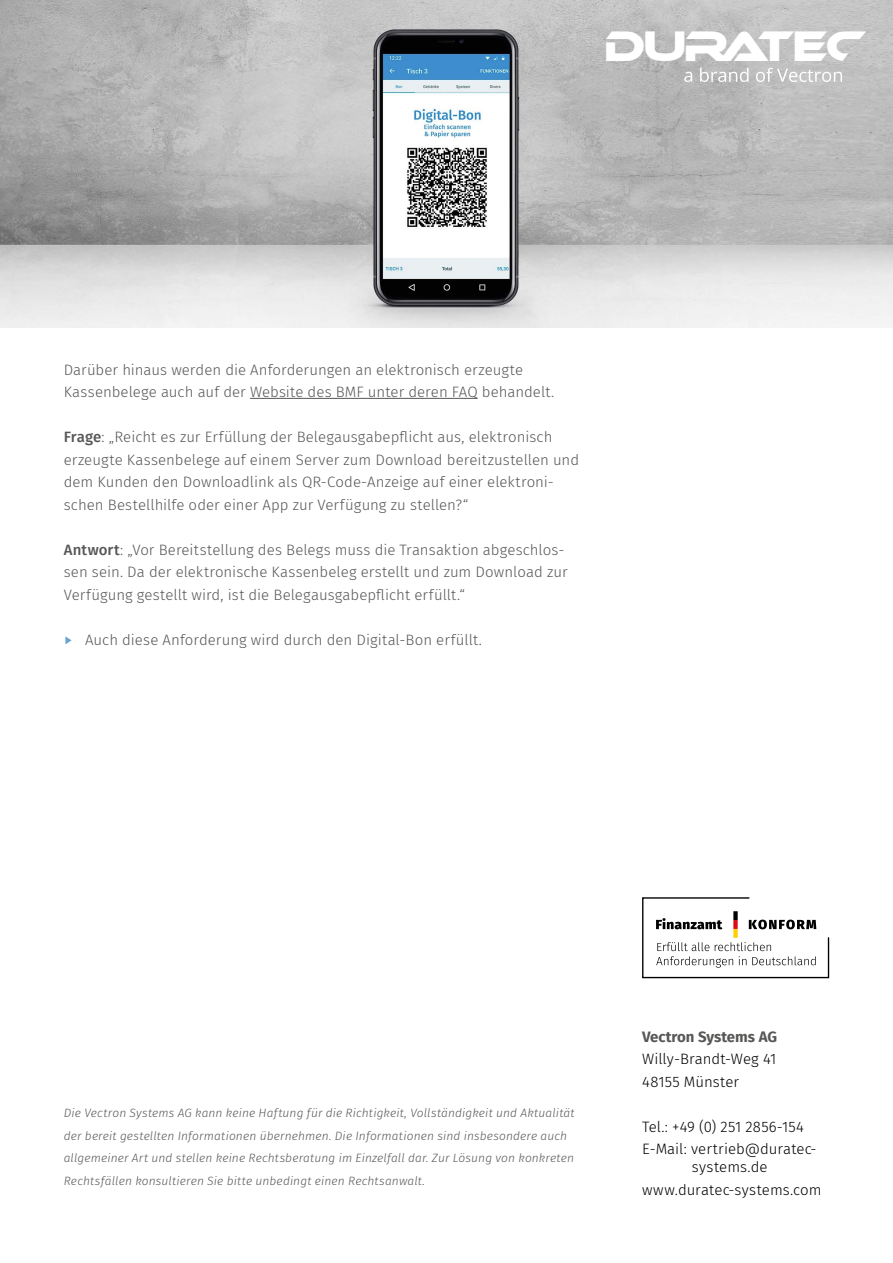
<style>
.page{position:relative;width:893px;height:1263px;background:#fff}
.page>*{position:absolute;margin:0;border:0;box-sizing:border-box;transform-origin:0 0}
.t1{font:44.25px "Duratec";color:#fff}
.t2{font:300 15px/22.5px "Fira Sans";color:#575756}
.t3{font:300 15px/22.5px "Fira Sans";letter-spacing:.005em;color:#000}
.t4{font:700 15px "Fira Sans";color:#575756}
.t5{font:italic 300 12px/22.5px "Fira Sans";letter-spacing:.01em;color:#575756}
.s1{font-weight:500}
.s2{font-family:"Vectron Logofont 2018";font-weight:400;font-size:18px;color:#67a5d0}
</style>
<div class="page">
<hr style="left:250px;top:398px;width:228px;height:1px;background:#575756">
<svg style="left:642px;top:897px;width:188px;height:82px"></svg>
<img style="left:0;top:0;width:893px;height:327px">
<svg style="left:684px;top:68px;width:158px;height:14px"></svg>
<h1 class="t1" style="left:604px;top:22px;width:266px">D</h1>
<p class="t2" style="left:64px;top:358px;width:492px">Darüber hinaus werden die Anforderungen an elektronisch erzeugte<br>Kassenbelege auch auf der Website des BMF unter deren FAQ behandelt.</p>
<p class="t2" style="left:64px;top:426px;width:517px"><span class="s1">Frage</span>: „Reicht es zur Erfüllung der Belegausgabepflicht aus, elektronisch erzeugte Kassenbelege auf einem Server zum Download bereitzustellen und dem Kunden den Downloadlink als QR-Code-Anzeige auf einer elektroni&shy;schen Bestellhilfe oder einer App zur Verfügung zu stellen?“</p>
<p class="t2" style="left:64px;top:538px;width:505px"><span class="s1">Antwort</span>: „Vor Bereitstellung des Belegs muss die Transaktion abgeschlos&shy;sen sein. Da der elektronische Kassenbeleg erstellt und zum Download zur<br>Verfügung gestellt wird, ist die Belegausgabepflicht erfüllt.“</p>
<p class="t2" style="left:64px;top:628px;width:420px"><span class="s2">a</span> Auch diese Anforderung wird durch den Digital-Bon erfüllt.</p>
<p class="t5" style="left:64px;top:1102px;width:512px">Die Vectron Systems AG kann keine Haftung für die Richtigkeit, Vollständigkeit und Aktualität der bereit gestellten Informationen übernehmen. Die Informationen sind insbesondere auch allgemeiner Art und stellen keine Rechtsberatung im Einzelfall dar. Zur Lösung von konkreten Rechtsfällen konsultieren Sie bitte unbedingt einen Rechtsanwalt.</p>
<p class="t4" style="left:642px;top:1024px;width:136px">Vectron Systems AG</p>
<p class="t3" style="left:642px;top:1048px;width:136px">Willy-Brandt-Weg 41<br>48155 Münster</p>
<p class="t3" style="left:642px;top:1115px;width:176px">Tel.: +49 (0) 251 2856-154<br>E-Mail: vertrieb@duratec-</p>
<p class="t3" style="left:642px;top:1156px;width:181px;text-align:center">systems.de www.duratec-systems.com</p>
</div>
